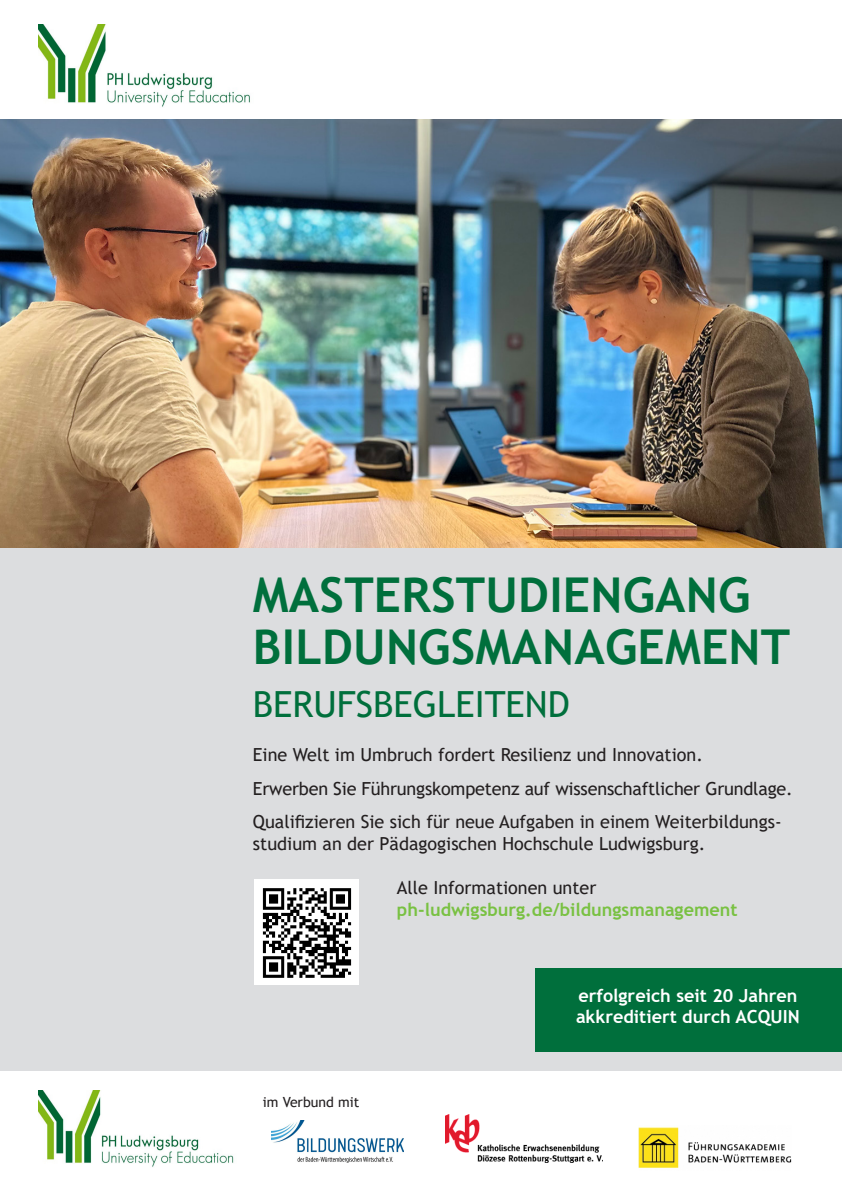
<style>
.page{position:relative;width:842px;height:1191px;background:#fff}
.page>*{position:absolute;margin:0;border:0;box-sizing:border-box;transform-origin:0 0}
.t1{font:700 48px/52px "Trebuchet MS";letter-spacing:.005em;color:#006f3c}
.t2{font:36px "Trebuchet MS";color:#006f3c}
.t3{font:18px/33.6px "Trebuchet MS";color:#231f20}
.t4{font:700 18px/21.6px "Trebuchet MS";color:#fff}
.t5{font:700 18px "Trebuchet MS";color:#79c142}
.t6{font:14px "Trebuchet MS";color:#231f20}
</style>
<div class="page">
<div style="left:0;top:547px;width:842px;height:524px;background:#dcdddf"></div>
<div style="left:536px;top:968px;width:306px;height:84px;background:#006f3c"></div>
<img style="left:0;top:119px;width:842px;height:428px">
<img style="left:271px;top:1120px;width:132px;height:42px">
<img style="left:446px;top:1115px;width:156px;height:47px">
<img style="left:638px;top:1127px;width:153px;height:41px">
<img style="left:254px;top:880px;width:105px;height:104px">
<img style="left:38px;top:25px;width:212px;height:82px">
<img style="left:38px;top:1090px;width:196px;height:77px">
<h1 class="t1" style="left:253px;top:569px;width:539px">MASTERSTUDIENGANG<br>BILDUNGSMANAGEMENT</h1>
<h2 class="t2" style="left:253px;top:681px;width:318px">BERUFSBEGLEITEND</h2>
<p class="t3" style="left:253px;top:737px;width:541px">Eine Welt im Umbruch fordert Resilienz und Innovation.<br>Erwerben Sie Führungskompetenz auf wissenschaftlicher Grundlage.<br>Qualifizieren Sie sich für neue Aufgaben in einem Weiterbildungs-</p>
<p class="t3" style="left:253px;top:826px;width:454px">studium an der Pädagogischen Hochschule Ludwigsburg.</p>
<p class="t3" style="left:397px;top:871px;width:201px">Alle Informationen unter</p>
<p class="t5" style="left:397px;top:898px;width:342px">ph-ludwigsburg.de/bildungsmanagement</p>
<p class="t6" style="left:263px;top:1093px;width:98px">im Verbund mit</p>
<p class="t4" style="left:576px;top:984px;width:225px">erfolgreich seit 20 Jahren akkreditiert durch ACQUIN</p>
</div>
